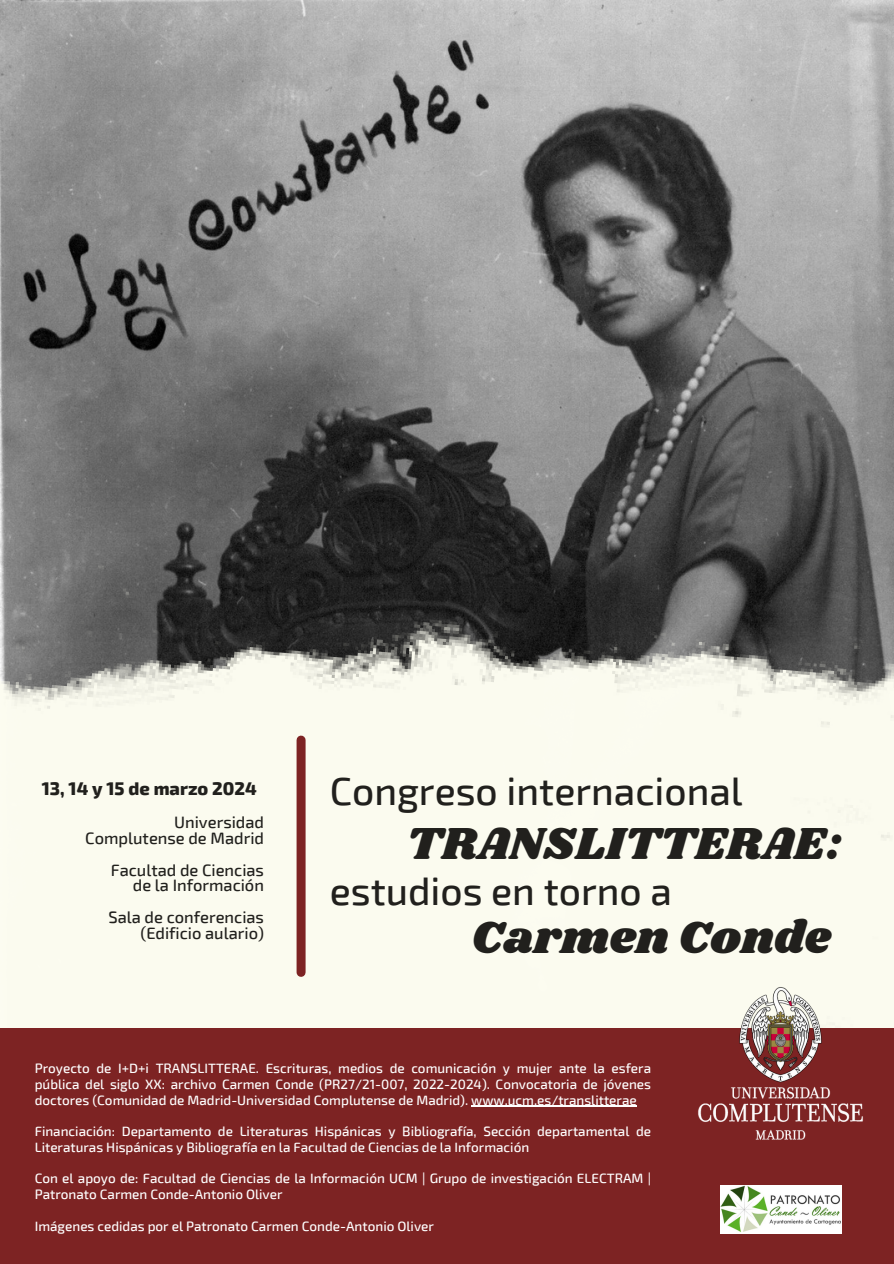
<style>
.page{position:relative;width:894px;height:1264px;background:#fff}
.page>*{position:absolute;margin:0;border:0;box-sizing:border-box;transform-origin:0 0}
.t1{font:46.5px "Shrikhand";color:#21201d}
.t2{font:500 39px "Exo 2";color:#21201d}
.t3{font:800 18px "Exo 2";color:#21201d}
.t4{font:500 16.5px/15.8px "Exo 2";color:#21201d;text-align:right}
.t5{font:500 13.5px/15.8px "Exo 2";color:#fff}
</style>
<div class="page">
<img style="left:0;top:0;width:893px;height:518px">
<img style="left:0;top:518px;width:893px;height:510px">
<div style="left:296px;top:740px;width:9px;height:232px;background:#7d2323"></div>
<div style="left:0;top:1028px;width:893px;height:235px;background:#7d2323"></div>
<img style="left:690px;top:979px;width:180px;height:161px">
<img style="left:720px;top:1185px;width:121px;height:48px">
<hr style="left:471px;top:1105px;width:165px;height:1px;background:#fff">
<h4 class="t3" style="left:42px;top:776px;width:216px">13, 14 y 15 de marzo 2024</h4>
<h3 class="t4" style="left:85px;top:813px;width:180px">Universidad<br>Complutense de Madrid</h3>
<h1 class="t4" style="left:111px;top:861px;width:155px">Facultad de Ciencias de la Información</h1>
<h3 class="t4" style="left:108px;top:908px;width:157px">Sala de conferencias (Edificio aulario)</h3>
<p class="t2" style="left:330px;top:765px;width:414px">Congreso internacional</p>
<h4 class="t1" style="left:406px;top:811px;width:437px">TRANSLITTERAE:</h4>
<p class="t2" style="left:330px;top:865px;width:343px">estudios en torno a</p>
<p class="t1" style="left:471px;top:905px;width:361px">Carmen Conde</p>
<h2 class="t5" style="left:35px;top:1059px;width:617px;text-align:justify">Proyecto de I+D+i TRANSLITTERAE. Escrituras, medios de comunicación y mujer ante la esfera pública del siglo XX: archivo Carmen Conde (PR27/21-007, 2022-2024). Convocatoria de jóvenes doctores (Comunidad de Madrid-Universidad Complutense de Madrid). www.ucm.es/translitterae</h2>
<p class="t5" style="left:35px;top:1122px;width:617px">Financiación: Departamento de Literaturas Hispánicas y Bibliografía, Sección departamental de<br>Literaturas Hispánicas y Bibliografía en la Facultad de Ciencias de la Información</p>
<p class="t5" style="left:35px;top:1169px;width:617px">Con el apoyo de: Facultad de Ciencias de la Información UCM | Grupo de investigación ELECTRAM |<br>Patronato Carmen Conde-Antonio Oliver</p>
<p class="t5" style="left:35px;top:1217px;width:400px">Imágenes cedidas por el Patronato Carmen Conde-Antonio Oliver</p>
</div>
